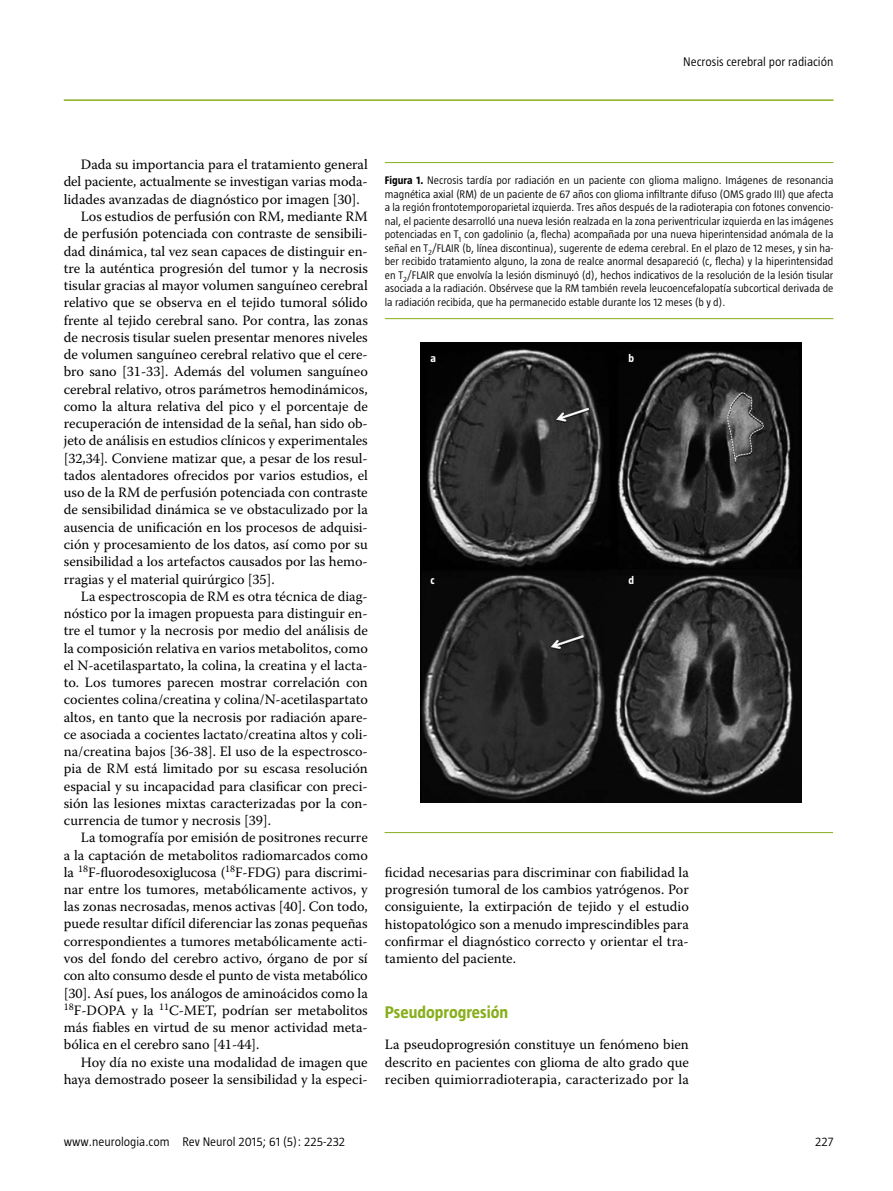
<style>
.page{position:relative;width:893px;height:1191px;background:#fff}
.page>*{position:absolute;margin:0;border:0;box-sizing:border-box;transform-origin:0 0}
.t1{font:700 17.25px "Taz";color:#87ae1c}
.t2{font:14.25px/17.2px "Warnock Pro";color:#000;text-align:justify}
.t3{font:300 12.75px "Taz";color:#000}
.t4{font:300 11.25px/13.5px "Taz";color:#000;text-align:justify}
.t5{font:700 11.25px "Taz";color:#fff}
.s1{font-weight:700}
</style>
<div class="page">
<hr style="left:64px;top:99px;width:769px;height:2px;background:#87ae1c">
<hr style="left:385px;top:832px;width:448px;height:1px;background:#87ae1c">
<hr style="left:385px;top:162px;width:448px;height:1px;background:#87ae1c">
<hr style="left:385px;top:318px;width:448px;height:1px;background:#87ae1c">
<img style="left:420px;top:342px;width:382px;height:460px">
<p class="t3" style="left:683px;top:54px;width:152px">Necrosis cerebral por radiación</p>
<p class="t2" style="left:81px;top:156px;width:288px">Dada su importancia para el tratamiento general</p>
<p class="t2" style="left:64px;top:173px;width:305px">del paciente, actualmente se investigan varias moda-</p>
<p class="t2" style="left:64px;top:190px;width:297px">lidades avanzadas de diagnóstico por imagen [30].</p>
<p class="t2" style="left:81px;top:207px;width:288px">Los estudios de perfusión con RM, mediante RM</p>
<p class="t2" style="left:64px;top:225px;width:305px">de perfusión potenciada con contraste de sensibili-</p>
<p class="t2" style="left:64px;top:242px;width:306px">dad dinámica, tal vez sean capaces de distinguir en-</p>
<p class="t2" style="left:64px;top:259px;width:306px">tre la auténtica progresión del tumor y la necrosis</p>
<p class="t2" style="left:64px;top:276px;width:305px">tisular gracias al mayor volumen sanguíneo cerebral</p>
<p class="t2" style="left:64px;top:294px;width:305px">relativo que se observa en el tejido tumoral sólido</p>
<p class="t2" style="left:64px;top:311px;width:306px">frente al tejido cerebral sano. Por contra, las zonas</p>
<p class="t2" style="left:64px;top:328px;width:306px">de necrosis tisular suelen presentar menores niveles</p>
<p class="t2" style="left:64px;top:345px;width:306px">de volumen sanguíneo cerebral relativo que el cere-</p>
<p class="t2" style="left:64px;top:363px;width:306px">bro sano [31-33]. Además del volumen sanguíneo</p>
<p class="t2" style="left:64px;top:380px;width:306px">cerebral relativo, otros parámetros hemodinámicos,</p>
<p class="t2" style="left:64px;top:397px;width:306px">como la altura relativa del pico y el porcentaje de</p>
<p class="t2" style="left:64px;top:414px;width:306px">recuperación de intensidad de la señal, han sido ob-</p>
<p class="t2" style="left:64px;top:432px;width:306px">jeto de análisis en estudios clínicos y experimentales</p>
<p class="t2" style="left:64px;top:449px;width:306px">[32,34]. Conviene matizar que, a pesar de los resul-</p>
<p class="t2" style="left:64px;top:466px;width:306px">tados alentadores ofrecidos por varios estudios, el</p>
<p class="t2" style="left:64px;top:483px;width:305px">uso de la RM de perfusión potenciada con contraste</p>
<p class="t2" style="left:64px;top:501px;width:306px">de sensibilidad dinámica se ve obstaculizado por la</p>
<p class="t2" style="left:64px;top:518px;width:306px">ausencia de unificación en los procesos de adquisi-</p>
<p class="t2" style="left:64px;top:535px;width:306px">ción y procesamiento de los datos, así como por su</p>
<p class="t2" style="left:64px;top:552px;width:306px">sensibilidad a los artefactos causados por las hemo-</p>
<p class="t2" style="left:64px;top:570px;width:212px">rragias y el material quirúrgico [35].</p>
<p class="t2" style="left:81px;top:587px;width:289px">La espectroscopia de RM es otra técnica de diag-</p>
<p class="t2" style="left:64px;top:604px;width:305px">nóstico por la imagen propuesta para distinguir en-</p>
<p class="t2" style="left:64px;top:622px;width:306px">tre el tumor y la necrosis por medio del análisis de</p>
<p class="t2" style="left:64px;top:639px;width:306px">la composición relativa en varios metabolitos, como</p>
<p class="t2" style="left:64px;top:656px;width:305px">el N-acetilaspartato, la colina, la creatina y el lacta-</p>
<p class="t2" style="left:64px;top:673px;width:306px">to. Los tumores parecen mostrar correlación con</p>
<p class="t2" style="left:64px;top:691px;width:306px">cocientes colina/creatina y colina/N-acetilaspartato</p>
<p class="t2" style="left:64px;top:708px;width:305px">altos, en tanto que la necrosis por radiación apare-</p>
<p class="t2" style="left:64px;top:725px;width:305px">ce asociada a cocientes lactato/creatina altos y coli-</p>
<p class="t2" style="left:64px;top:742px;width:306px">na/creatina bajos [36-38]. El uso de la espectrosco-</p>
<p class="t2" style="left:64px;top:760px;width:306px">pia de RM está limitado por su escasa resolución</p>
<p class="t2" style="left:64px;top:777px;width:306px">espacial y su incapacidad para clasificar con preci-</p>
<p class="t2" style="left:64px;top:794px;width:305px">sión las lesiones mixtas caracterizadas por la con-</p>
<p class="t2" style="left:64px;top:811px;width:209px">currencia de tumor y necrosis [39].</p>
<p class="t2" style="left:81px;top:829px;width:288px">La tomografía por emisión de positrones recurre</p>
<p class="t2" style="left:64px;top:846px;width:306px">a la captación de metabolitos radiomarcados como</p>
<p class="t2" style="left:64px;top:863px;width:306px">la <sup>18</sup>F-fluorodesoxiglucosa (<sup>18</sup>F-FDG) para discrimi-</p>
<p class="t2" style="left:64px;top:880px;width:306px">nar entre los tumores, metabólicamente activos, y</p>
<p class="t2" style="left:64px;top:897px;width:306px">las zonas necrosadas, menos activas [40]. Con todo,</p>
<p class="t2" style="left:64px;top:915px;width:306px">puede resultar difícil diferenciar las zonas pequeñas</p>
<p class="t2" style="left:64px;top:932px;width:306px">correspondientes a tumores metabólicamente acti-</p>
<p class="t2" style="left:64px;top:949px;width:305px">vos del fondo del cerebro activo, órgano de por sí</p>
<p class="t2" style="left:64px;top:966px;width:305px">con alto consumo desde el punto de vista metabólico</p>
<p class="t2" style="left:64px;top:984px;width:306px">[30]. Así pues, los análogos de aminoácidos como la</p>
<p class="t2" style="left:64px;top:1001px;width:306px"><sup>18</sup>F-DOPA y la <sup>11</sup>C-MET, podrían ser metabolitos</p>
<p class="t2" style="left:64px;top:1018px;width:305px">más fiables en virtud de su menor actividad meta-</p>
<p class="t2" style="left:64px;top:1035px;width:197px">bólica en el cerebro sano [41-44].</p>
<p class="t2" style="left:81px;top:1053px;width:288px">Hoy día no existe una modalidad de imagen que</p>
<p class="t2" style="left:64px;top:1070px;width:306px">haya demostrado poseer la sensibilidad y la especi-</p>
<p class="t4" style="left:385px;top:174px;width:450px"><span class="s1">Figura 1.</span> Necrosis tardía por radiación en un paciente con glioma maligno. Imágenes de resonancia magnética axial (RM) de un paciente de 67 años con glioma infiltrante difuso (OMS grado III) que afecta a la región frontotemporoparietal izquierda. Tres años después de la radioterapia con fotones convencio&shy;nal, el paciente desarrolló una nueva lesión realzada en la zona periventricular izquierda en las imágenes potenciadas en T<sub>1</sub> con gadolinio (a, flecha) acompañada por una nueva hiperintensidad anómala de la señal en T<sub>2</sub>/FLAIR (b, línea discontinua), sugerente de edema cerebral. En el plazo de 12 meses, y sin ha&shy;ber recibido tratamiento alguno, la zona de realce anormal desapareció (c, flecha) y la hiperintensidad en T<sub>2</sub>/FLAIR que envolvía la lesión disminuyó (d), hechos indicativos de la resolución de la lesión tisular asociada a la radiación. Obsérvese que la RM también revela leucoencefalopatía subcortical derivada de la radiación recibida, que ha permanecido estable durante los 12 meses (b y d).</p>
<p class="t5" style="left:430px;top:352px;width:7px">a</p>
<p class="t5" style="left:430px;top:574px;width:6px">c</p>
<p class="t5" style="left:628px;top:352px;width:7px">b</p>
<p class="t5" style="left:628px;top:574px;width:7px">d</p>
<p class="t2" style="left:385px;top:863px;width:306px">ficidad necesarias para discriminar con fiabilidad la progresión tumoral de los cambios yatrógenos. Por consiguiente, la extirpación de tejido y el estudio histopatológico son a menudo imprescindibles para confirmar el diagnóstico correcto y orientar el tra&shy;tamiento del paciente.</p>
<p class="t1" style="left:385px;top:1002px;width:125px">Pseudoprogresión</p>
<p class="t2" style="left:385px;top:1035px;width:306px">La pseudoprogresión constituye un fenómeno bien descrito en pacientes con glioma de alto grado que reciben quimiorradioterapia, caracterizado por la</p>
<p class="t3" style="left:64px;top:1134px;width:283px">www.neurologia.com Rev Neurol 2015; 61 (5): 225-232</p>
<p class="t3" style="left:815px;top:1134px;width:20px">227</p>
</div>
